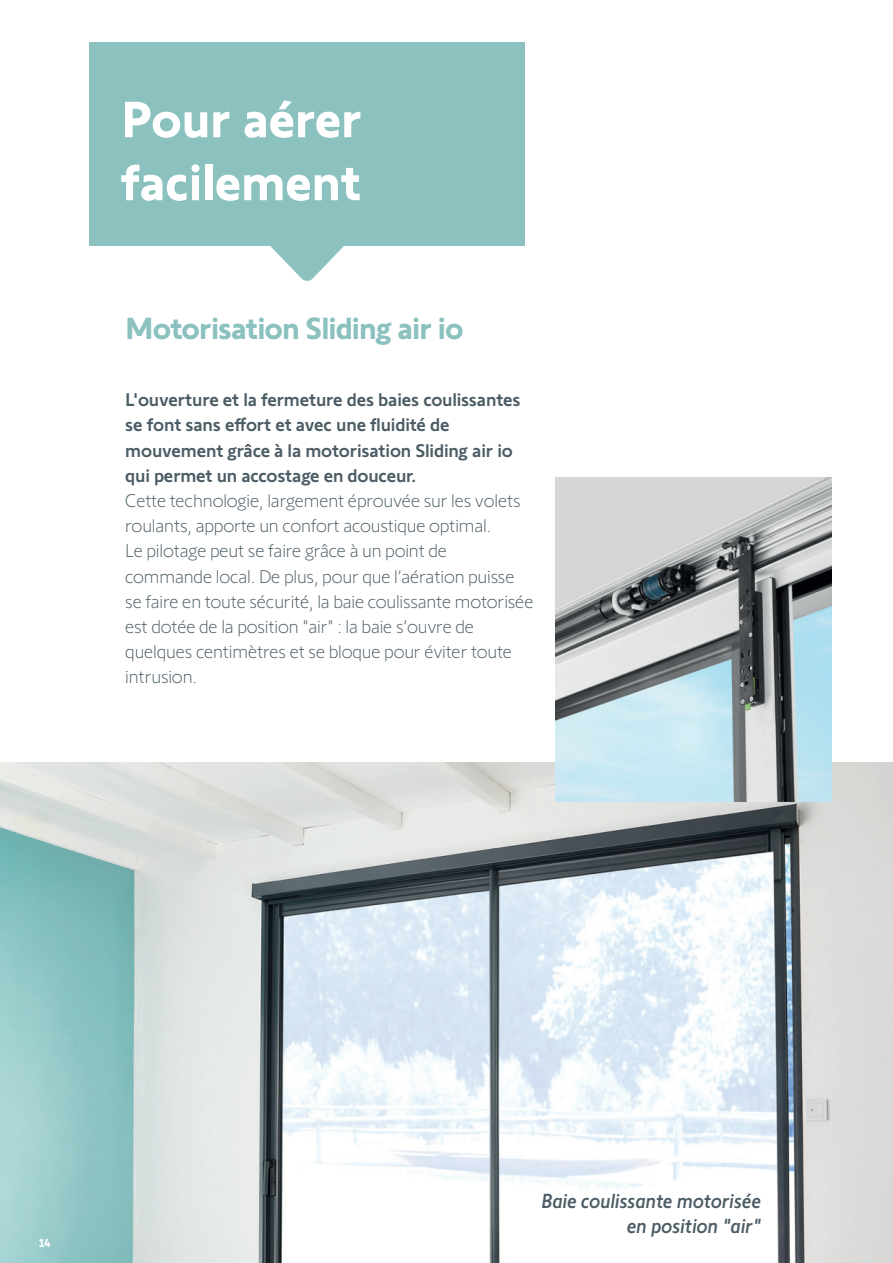
<style>
.page{position:relative;width:893px;height:1263px;background:#fff}
.page>*{position:absolute;margin:0;border:0;box-sizing:border-box;transform-origin:0 0}
.t1{font:700 52.5px/63px "Somfy Sans";letter-spacing:-.01em;color:#fff}
.t2{font:700 31.5px "Somfy Sans";letter-spacing:-.03em;color:#8bc1bf}
.t3{font:italic 500 21px/25.2px "Somfy Sans";letter-spacing:-.01em;color:#4c5c65;text-align:right}
.t4{font:300 18.9px/25.2px "Somfy Sans";letter-spacing:-.01em;color:#4c5c65}
.t5{font:500 18.9px/25.2px "Somfy Sans";letter-spacing:-.01em;color:#4c5c65}
.t6{font:700 12px "Somfy Sans";color:#fff}
</style>
<div class="page">
<div style="left:89px;top:43px;width:436px;height:203px;background:#8bc1bf"></div>
<svg style="left:270px;top:246px;width:74px;height:35px"></svg>
<img style="left:0;top:762px;width:893px;height:501px">
<img style="left:555px;top:477px;width:276px;height:325px">
<h1 class="t1" style="left:121px;top:82px;width:243px">Pour aérer facilement</h1>
<h2 class="t2" style="left:125px;top:302px;width:340px">Motorisation Sliding air io</h2>
<p class="t5" style="left:125px;top:385px;width:397px">L'ouverture et la fermeture des baies coulissantes se font sans effort et avec une fluidité de mouvement grâce à la motorisation Sliding air io qui permet un accostage en douceur.</p>
<p class="t4" style="left:125px;top:486px;width:410px">Cette technologie, largement éprouvée sur les volets roulants, apporte un confort acoustique optimal.<br>Le pilotage peut se faire grâce à un point de commande local. De plus, pour que l’aération puisse se faire en toute sécurité, la baie coulissante motorisée est dotée de la position "air" : la baie s’ouvre de quelques centimètres et se bloque pour éviter toute intrusion.</p>
<p class="t6" style="left:39px;top:1233px;width:13px">14</p>
<p class="t3" style="left:541px;top:1186px;width:221px">Baie coulissante motorisée en position "air"</p>
</div>
